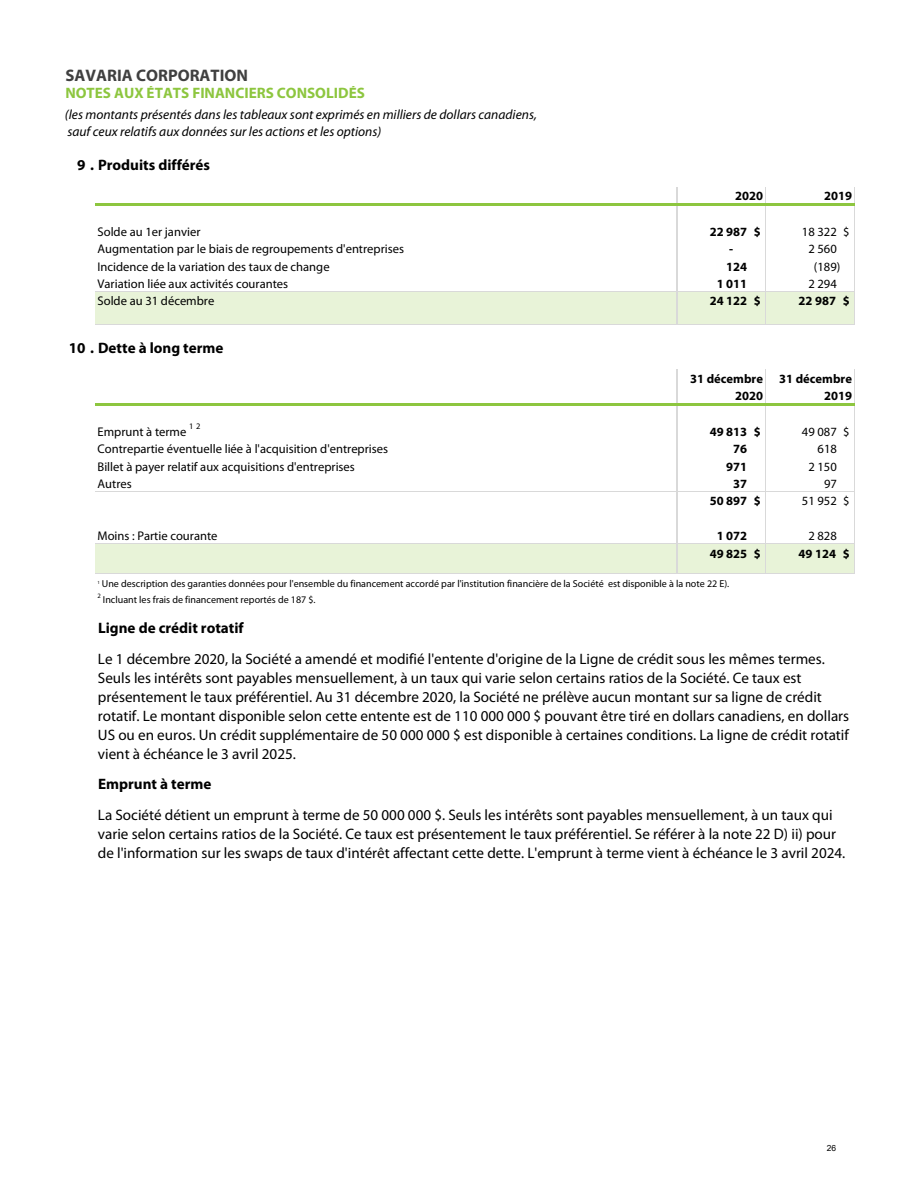
<style>
.page{position:relative;width:918px;height:1188px;background:#fff}
.page>*{position:absolute;margin:0;border:0;box-sizing:border-box;transform-origin:0 0}
.t1{font:700 16.8px "Myriad Pro";color:#404040}
.t2{font:15.15px/18.9px "Myriad Pro";color:#000}
.t3{font:700 15.15px "Myriad Pro";color:#000}
.t4{font:700 15.15px "Myriad Pro";color:#8dc63f}
.t5{font:italic 13.5px/17px "Myriad Pro";color:#000}
.t6{font:12.6px "Myriad Pro";color:#000}
.t7{font:700 12.6px "Myriad Pro";color:#000}
.t8{font:10.05px "Myriad Pro";color:#000}
.t9{font:8.4px "Myriad Pro";color:#000}
.t10{font:8.4px "Arial";color:#000}
.t11{font:6.6px "Myriad Pro";color:#000}
</style>
<div class="page">
<div style="left:96px;top:292px;width:759px;height:33px;background:#e8f3d8"></div>
<div style="left:96px;top:544px;width:759px;height:30px;background:#e8f3d8"></div>
<svg style="left:676px;top:187px;width:1px;height:16px"></svg>
<svg style="left:765px;top:187px;width:1px;height:16px"></svg>
<svg style="left:854px;top:187px;width:1px;height:16px"></svg>
<hr style="left:96px;top:291px;width:580px;height:1px;background:#d9d9d9">
<hr style="left:765px;top:205px;width:1px;height:86px;background:#d9d9d9">
<hr style="left:96px;top:324px;width:580px;height:1px;background:#d9d9d9">
<hr style="left:676px;top:205px;width:1px;height:120px;background:#d9d9d9">
<hr style="left:765px;top:292px;width:1px;height:33px;background:#d9d9d9">
<hr style="left:854px;top:205px;width:1px;height:120px;background:#d9d9d9">
<hr style="left:676px;top:369px;width:1px;height:34px;background:#d9d9d9">
<hr style="left:765px;top:369px;width:1px;height:34px;background:#d9d9d9">
<hr style="left:854px;top:369px;width:1px;height:34px;background:#d9d9d9">
<hr style="left:96px;top:491px;width:580px;height:1px;background:#d9d9d9">
<hr style="left:96px;top:544px;width:580px;height:1px;background:#d9d9d9">
<hr style="left:96px;top:573px;width:580px;height:1px;background:#d9d9d9">
<hr style="left:676px;top:405px;width:1px;height:169px;background:#d9d9d9">
<hr style="left:765px;top:405px;width:1px;height:169px;background:#d9d9d9">
<hr style="left:854px;top:405px;width:1px;height:169px;background:#d9d9d9">
<hr style="left:96px;top:203px;width:759px;height:2px;background:#8dc63f">
<hr style="left:677px;top:291px;width:177px;height:1px;background:#d9d9d9">
<hr style="left:677px;top:324px;width:178px;height:1px;background:#d9d9d9">
<hr style="left:96px;top:403px;width:759px;height:2px;background:#8dc63f">
<hr style="left:677px;top:491px;width:178px;height:1px;background:#d9d9d9">
<hr style="left:677px;top:544px;width:178px;height:1px;background:#d9d9d9">
<hr style="left:677px;top:573px;width:178px;height:1px;background:#d9d9d9">
<p class="t1" style="left:66px;top:67px;width:184px">SAVARIA CORPORATION</p>
<p class="t4" style="left:65px;top:86px;width:301px">NOTES AUX ÉTATS FINANCIERS CONSOLIDÉS</p>
<p class="t5" style="left:65px;top:106px;width:473px">(les montants présentés dans les tableaux sont exprimés en milliers de dollars canadiens, sauf ceux relatifs aux données sur les actions et les options)</p>
<p class="t3" style="left:77px;top:158px;width:134px">9 . Produits différés</p>
<p class="t7" style="left:735px;top:189px;width:29px">2020</p>
<p class="t7" style="left:824px;top:189px;width:29px">2019</p>
<p class="t6" style="left:98px;top:225px;width:104px">Solde au 1er janvier</p>
<p class="t7" style="left:710px;top:225px;width:53px">22 987 $</p>
<p class="t6" style="left:802px;top:225px;width:49px">18 322 $</p>
<p class="t6" style="left:98px;top:243px;width:308px">Augmentation par le biais de regroupements d'entreprises</p>
<p class="t7" style="left:729px;top:243px;width:6px">-</p>
<p class="t6" style="left:808px;top:243px;width:30px">2 560</p>
<p class="t6" style="left:98px;top:260px;width:234px">Incidence de la variation des taux de change</p>
<p class="t7" style="left:726px;top:260px;width:22px">124</p>
<p class="t6" style="left:814px;top:260px;width:28px">(189)</p>
<p class="t6" style="left:98px;top:278px;width:192px">Variation liée aux activités courantes</p>
<p class="t7" style="left:717px;top:278px;width:32px">1 011</p>
<p class="t6" style="left:808px;top:278px;width:30px">2 294</p>
<p class="t6" style="left:98px;top:295px;width:118px">Solde au 31 décembre</p>
<p class="t7" style="left:799px;top:295px;width:53px">22 987 $</p>
<p class="t7" style="left:710px;top:295px;width:53px">24 122 $</p>
<p class="t3" style="left:69px;top:340px;width:156px">10 . Dette à long terme</p>
<p class="t7" style="left:690px;top:373px;width:74px">31 décembre</p>
<p class="t7" style="left:779px;top:373px;width:74px">31 décembre</p>
<p class="t7" style="left:735px;top:389px;width:29px">2020</p>
<p class="t7" style="left:824px;top:389px;width:29px">2019</p>
<p class="t9" style="left:189px;top:422px;width:13px">1 2</p>
<p class="t7" style="left:710px;top:425px;width:53px">49 813 $</p>
<p class="t6" style="left:802px;top:425px;width:49px">49 087 $</p>
<p class="t6" style="left:98px;top:443px;width:292px">Contrepartie éventuelle liée à l'acquisition d'entreprises</p>
<p class="t7" style="left:733px;top:443px;width:15px">76</p>
<p class="t6" style="left:818px;top:443px;width:21px">618</p>
<p class="t6" style="left:98px;top:460px;width:259px">Billet à payer relatif aux acquisitions d'entreprises</p>
<p class="t7" style="left:726px;top:460px;width:22px">971</p>
<p class="t6" style="left:808px;top:460px;width:30px">2 150</p>
<p class="t6" style="left:98px;top:478px;width:36px">Autres</p>
<p class="t7" style="left:733px;top:477px;width:15px">37</p>
<p class="t6" style="left:824px;top:478px;width:14px">97</p>
<p class="t7" style="left:710px;top:495px;width:53px">50 897 $</p>
<p class="t6" style="left:802px;top:495px;width:49px">51 952 $</p>
<p class="t6" style="left:98px;top:530px;width:121px">Moins : Partie courante</p>
<p class="t7" style="left:717px;top:530px;width:32px">1 072</p>
<p class="t6" style="left:808px;top:530px;width:30px">2 828</p>
<p class="t7" style="left:799px;top:547px;width:53px">49 124 $</p>
<p class="t6" style="left:98px;top:425px;width:90px">Emprunt à terme</p>
<p class="t7" style="left:710px;top:547px;width:53px">49 825 $</p>
<p class="t8" style="left:97px;top:579px;width:633px"><sup>1</sup> Une description des garanties données pour l'ensemble du financement accordé par l'institution financière de la Société est disponible à la note 22 E).</p>
<p class="t11" style="left:97px;top:593px;width:5px">2</p>
<p class="t8" style="left:103px;top:595px;width:214px">Incluant les frais de financement reportés de 187 $.</p>
<p class="t3" style="left:98px;top:620px;width:147px">Ligne de crédit rotatif</p>
<p class="t2" style="left:98px;top:650px;width:753px">Le 1 décembre 2020, la Société a amendé et modifié l'entente d'origine de la Ligne de crédit sous les mêmes termes.<br>Seuls les intérêts sont payables mensuellement, à un taux qui varie selon certains ratios de la Société. Ce taux est présentement le taux préférentiel. Au 31 décembre 2020, la Société ne prélève aucun montant sur sa ligne de crédit rotatif. Le montant disponible selon cette entente est de 110 000 000 $ pouvant être tiré en dollars canadiens, en dollars US ou en euros. Un crédit supplémentaire de 50 000 000 $ est disponible à certaines conditions. La ligne de crédit rotatif vient à échéance le 3 avril 2025.</p>
<p class="t3" style="left:98px;top:776px;width:115px">Emprunt à terme</p>
<p class="t2" style="left:98px;top:806px;width:749px">La Société détient un emprunt à terme de 50 000 000 $. Seuls les intérêts sont payables mensuellement, à un taux qui varie selon certains ratios de la Société. Ce taux est présentement le taux préférentiel. Se référer à la note 22 D) ii) pour de l'information sur les swaps de taux d'intérêt affectant cette dette. L'emprunt à terme vient à échéance le 3 avril 2024.</p>
<p class="t10" style="left:827px;top:1143px;width:11px">26</p>
</div>
